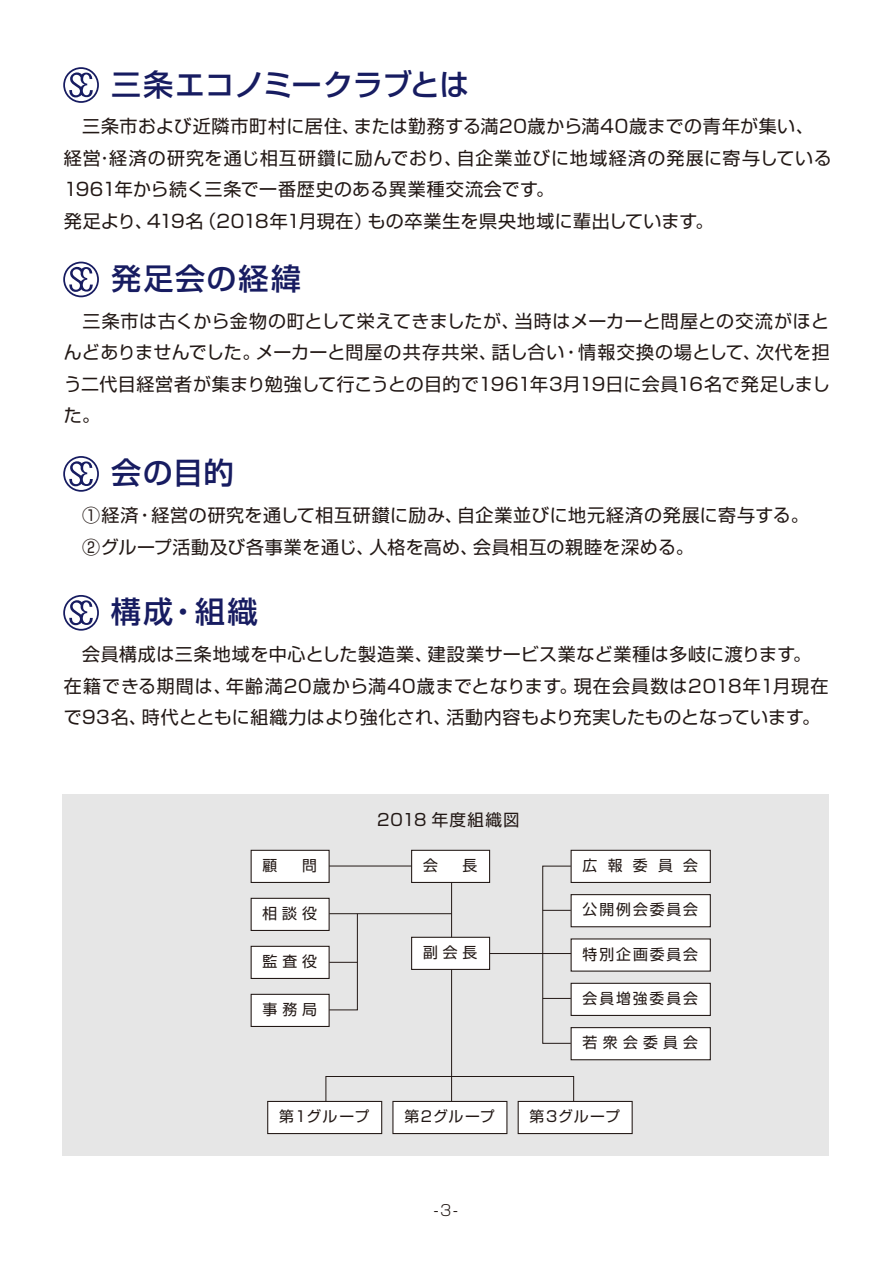
<style>
.page{position:relative;width:893px;height:1263px;background:#fff}
.page>*{position:absolute;margin:0;border:0;box-sizing:border-box;transform-origin:0 0}
.t1{font:500 30px "Shin Go";letter-spacing:.03em;color:#171c61}
.t2{font:500 30px "Shin Go";letter-spacing:-.005em;color:#171c61}
.t3{font:18px/31.5px "Shin Go";letter-spacing:.03em;color:#221815}
.t4{font:16.5px "Shin Go";letter-spacing:.06em;color:#221815}
.t5{font:300 15px "Shin Go";color:#221815}
.t6{font:14.85px "Shin Go";letter-spacing:.13em;color:#221815}
.t7{font:14.85px "Shin M Go";letter-spacing:.125em;color:#221815}
</style>
<div class="page">
<div style="left:62px;top:793px;width:766px;height:362px;background:#e6e6e6"></div>
<svg style="left:63px;top:67px;width:36px;height:36px"></svg>
<svg style="left:63px;top:262px;width:36px;height:35px"></svg>
<svg style="left:63px;top:456px;width:36px;height:36px"></svg>
<svg style="left:63px;top:595px;width:36px;height:36px"></svg>
<hr style="left:485px;top:953px;width:92px;height:1px;background:#221815">
<hr style="left:324px;top:866px;width:122px;height:1px;background:#221815">
<hr style="left:451px;top:868px;width:1px;height:233px;background:#221815">
<div style="left:392px;top:1101px;width:115px;height:33px;background:#fff;border:1px solid #221815"></div>
<div style="left:518px;top:1101px;width:115px;height:33px;background:#fff;border:1px solid #221815"></div>
<div style="left:267px;top:1101px;width:115px;height:33px;background:#fff;border:1px solid #221815"></div>
<div style="left:411px;top:850px;width:79px;height:33px;background:#fff;border:1px solid #221815"></div>
<div style="left:571px;top:850px;width:140px;height:33px;background:#fff;border:1px solid #221815"></div>
<div style="left:571px;top:894px;width:140px;height:33px;background:#fff;border:1px solid #221815"></div>
<div style="left:571px;top:938px;width:140px;height:34px;background:#fff"></div>
<div style="left:571px;top:983px;width:140px;height:33px;background:#fff;border:1px solid #221815"></div>
<div style="left:571px;top:1027px;width:140px;height:33px;background:#fff;border:1px solid #221815"></div>
<div style="left:251px;top:850px;width:79px;height:33px;background:#fff;border:1px solid #221815"></div>
<div style="left:251px;top:898px;width:79px;height:33px;background:#fff;border:1px solid #221815"></div>
<div style="left:251px;top:946px;width:79px;height:33px;background:#fff;border:1px solid #221815"></div>
<div style="left:251px;top:994px;width:79px;height:33px;background:#fff;border:1px solid #221815"></div>
<svg style="left:328px;top:913px;width:30px;height:98px"></svg>
<div style="left:542px;top:866px;width:29px;height:178px;border:1px solid #221815"></div>
<div style="left:325px;top:1076px;width:249px;height:25px;border:1px solid #221815"></div>
<svg style="left:543px;top:998px;width:28px;height:1px"></svg>
<svg style="left:543px;top:910px;width:28px;height:1px"></svg>
<div style="left:411px;top:937px;width:79px;height:33px;background:#fff;border:1px solid #221815"></div>
<hr style="left:329px;top:913px;width:123px;height:1px;background:#221815">
<h1 class="t2" style="left:111px;top:65px;width:360px">三条エコノミークラブとは</h1>
<p class="t3" style="left:64px;top:110px;width:770px">　三条市および近隣市町村に居住、または勤務する満20歳から満40歳までの青年が集い、経営･経済の研究を通じ相互研鑽に励んでおり、自企業並びに地域経済の発展に寄与している1961年から続く三条で一番歴史のある異業種交流会です。<br>発足より、419名（2018年1月現在）もの卒業生を県央地域に輩出しています。</p>
<h1 class="t1" style="left:111px;top:259px;width:191px">発足会の経緯</h1>
<p class="t3" style="left:64px;top:304px;width:768px;text-align:justify">　三条市は古くから金物の町として栄えてきましたが、当時はメーカーと問屋との交流がほとんどありませんでした。メーカーと問屋の共存共栄、話し合い・情報交換の場として、次代を担う二代目経営者が集まり勉強して行こうとの目的で1961年3月19日に会員16名で発足しました。</p>
<h1 class="t1" style="left:111px;top:454px;width:124px">会の目的</h1>
<p class="t3" style="left:64px;top:499px;width:746px">　①経済・経営の研究を通して相互研鑚に励み、自企業並びに地元経済の発展に寄与する。　②グループ活動及び各事業を通じ、人格を高め、会員相互の親睦を深める。</p>
<h1 class="t1" style="left:111px;top:592px;width:148px">構成・組織</h1>
<p class="t3" style="left:64px;top:637px;width:766px">　会員構成は三条地域を中心とした製造業、建設業サービス業など業種は多岐に渡ります。在籍できる期間は、年齢満20歳から満40歳までとなります。現在会員数は2018年1月現在で93名、時代とともに組織力はより強化され、活動内容もより充実したものとなっています。</p>
<p class="t6" style="left:263px;top:855px;width:16px">顧</p>
<p class="t6" style="left:302px;top:855px;width:16px">問</p>
<p class="t6" style="left:263px;top:903px;width:56px">相談役</p>
<p class="t6" style="left:263px;top:951px;width:56px">監査役</p>
<p class="t6" style="left:263px;top:999px;width:56px">事務局</p>
<p class="t4" style="left:377px;top:809px;width:144px">2018 年度組織図</p>
<p class="t6" style="left:423px;top:855px;width:16px">会</p>
<p class="t6" style="left:462px;top:855px;width:16px">長</p>
<p class="t6" style="left:583px;top:855px;width:117px">広報委員会</p>
<p class="t6" style="left:583px;top:900px;width:117px">公開例会委員会</p>
<p class="t6" style="left:583px;top:944px;width:117px">特別企画委員会</p>
<p class="t7" style="left:583px;top:988px;width:117px">会員増強委員会</p>
<p class="t6" style="left:583px;top:1033px;width:117px">若衆会委員会</p>
<p class="t6" style="left:423px;top:942px;width:56px">副会長</p>
<p class="t6" style="left:279px;top:1107px;width:92px">第1グループ</p>
<p class="t6" style="left:404px;top:1107px;width:92px">第2グループ</p>
<p class="t6" style="left:530px;top:1107px;width:92px">第3グループ</p>
<p class="t5" style="left:434px;top:1200px;width:25px">-3-</p>
</div>
